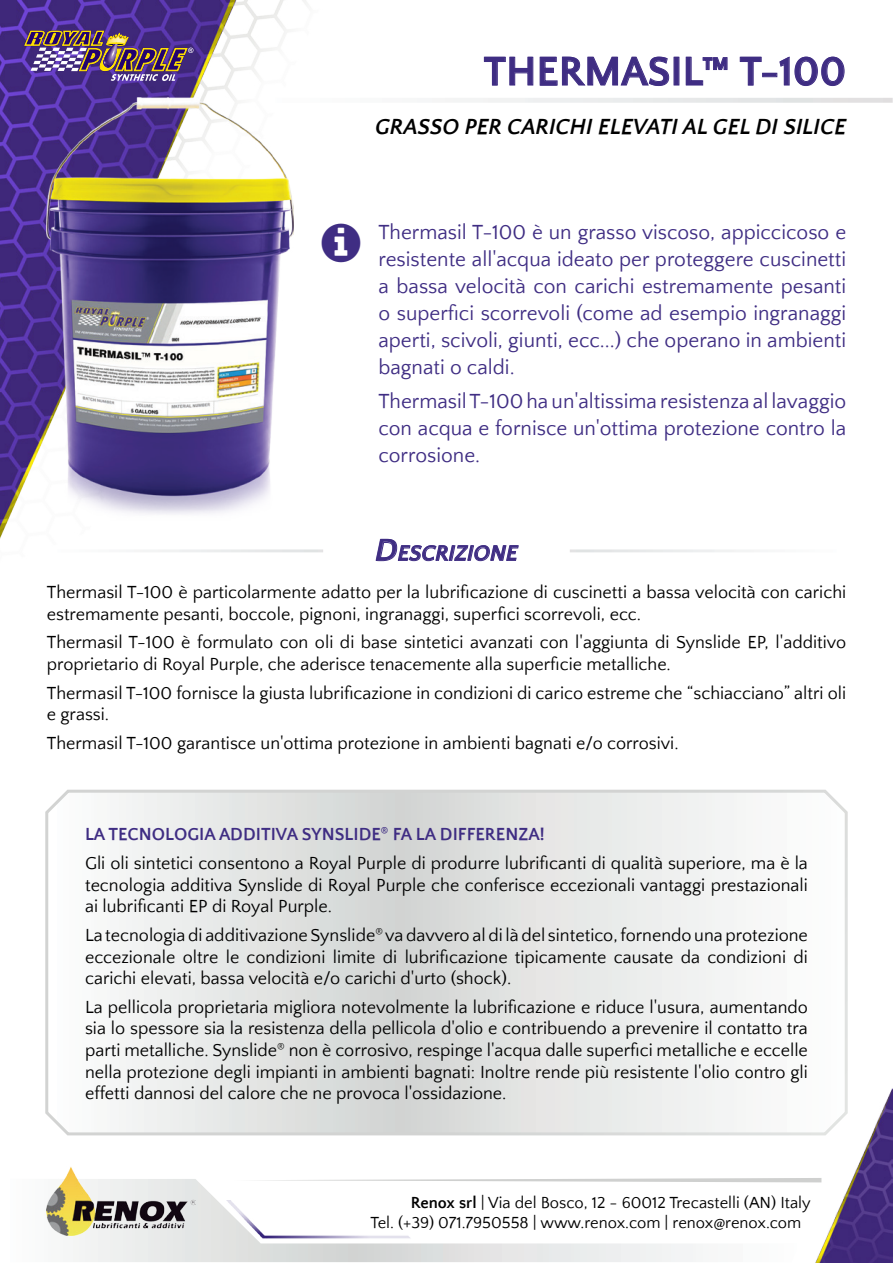
<style>
.page{position:relative;width:893px;height:1263px;background:#fff}
.page>*{position:absolute;margin:0;border:0;box-sizing:border-box;transform-origin:0 0}
.t1{font:700 42px "Quattrocento Sans";color:#3f2d83}
.t2{font:italic 700 22.5px "Quattrocento Sans";color:#000}
.t3{font:italic 700 22.05px "Quattrocento Sans";color:#3f2d83}
.t4{font:21px/27px "Quattrocento Sans";color:#3f2d83;text-align:justify}
.t5{font:18px/21.6px "Quattrocento Sans";color:#000}
.t6{font:16.5px/19.8px "Quattrocento Sans";color:#000}
.s1{font-size:31.5px}
.s2{font-weight:700;color:#3f2d83}
.s3{font-weight:700}
</style>
<div class="page">
<svg style="left:46px;top:1180px;width:753px;height:82px"></svg>
<svg style="left:235px;top:1178px;width:580px;height:4px"></svg>
<img style="left:47px;top:1166px;width:149px;height:70px">
<svg style="left:445px;top:98px;width:448px;height:5px"></svg>
<svg style="left:570px;top:549px;width:184px;height:3px"></svg>
<img style="left:0;top:0;width:323px;height:553px">
<svg style="left:376px;top:539px;width:143px;height:22px"></svg>
<svg style="left:23px;top:30px;width:170px;height:51px;background:#6e5578"></svg>
<img style="left:815px;top:1088px;width:78px;height:175px">
<img style="left:226px;top:1201px;width:188px;height:39px">
<img style="left:47px;top:98px;width:246px;height:422px">
<svg style="left:45px;top:789px;width:804px;height:348px"></svg>
<svg style="left:484px;top:57px;width:49px;height:28px"></svg>
<svg style="left:540px;top:57px;width:129px;height:29px"></svg>
<svg style="left:686px;top:57px;width:41px;height:28px"></svg>
<svg style="left:740px;top:57px;width:21px;height:28px"></svg>
<div style="left:762px;top:73px;width:15px;height:4px;border:1px solid #3f2d83"></div>
<svg style="left:780px;top:57px;width:64px;height:29px"></svg>
<svg style="left:322px;top:223px;width:1px;height:39px"></svg>
<h1 class="t1" style="left:484px;top:49px;width:364px">THERMASIL™ T-100</h1>
<p class="t2" style="left:375px;top:115px;width:473px">GRASSO PER CARICHI ELEVATI AL GEL DI SILICE</p>
<p class="t4" style="left:378px;top:219px;width:469px">Thermasil T-100 è un grasso viscoso, appiccicoso e resistente all'acqua ideato per proteggere cuscinetti a bassa velocità con carichi estremamente pesanti o superfici scorrevoli (come ad esempio ingranaggi aperti, scivoli, giunti, ecc...) che operano in ambienti bagnati o caldi.</p>
<p class="t4" style="left:378px;top:388px;width:469px">Thermasil T-100 ha un'altissima resistenza al lavaggio con acqua e fornisce un'ottima protezione contro la corrosione.</p>
<p class="t3" style="left:375px;top:542px;width:144px"><span class="s1">D</span>ESCRIZIONE</p>
<p class="t5" style="left:47px;top:582px;width:801px">Thermasil T-100 è particolarmente adatto per la lubrificazione di cuscinetti a bassa velocità con carichi estremamente pesanti, boccole, pignoni, ingranaggi, superfici scorrevoli, ecc.</p>
<p class="t5" style="left:47px;top:632px;width:801px">Thermasil T-100 è formulato con oli di base sintetici avanzati con l'aggiunta di Synslide EP, l'additivo proprietario di Royal Purple, che aderisce tenacemente alla superficie metalliche.</p>
<p class="t5" style="left:47px;top:682px;width:801px">Thermasil T-100 fornisce la giusta lubrificazione in condizioni di carico estreme che “schiacciano” altri oli e grassi.</p>
<p class="t5" style="left:47px;top:733px;width:633px">Thermasil T-100 garantisce un'ottima protezione in ambienti bagnati e/o corrosivi.</p>
<p class="t5" style="left:85px;top:821px;width:724px;line-height:28.7px"><span class="s2">LA TECNOLOGIA ADDITIVA SYNSLIDE</span><sup>®</sup> <span class="s2">FA LA DIFFERENZA!<br></span>Gli oli sintetici consentono a Royal Purple di produrre lubrificanti di qualità superiore, ma è la</p>
<p class="t5" style="left:85px;top:874px;width:724px">tecnologia additiva Synslide di Royal Purple che conferisce eccezionali vantaggi prestazionali ai lubrificanti EP di Royal Purple.</p>
<p class="t5" style="left:85px;top:925px;width:724px;text-align:justify">La tecnologia di additivazione Synslide<sup>®</sup> va davvero al di là del sintetico, fornendo una protezione eccezionale oltre le condizioni limite di lubrificazione tipicamente causate da condizioni di carichi elevati, bassa velocità e/o carichi d'urto (shock).</p>
<p class="t5" style="left:85px;top:997px;width:724px;text-align:justify">La pellicola proprietaria migliora notevolmente la lubrificazione e riduce l'usura, aumentando sia lo spessore sia la resistenza della pellicola d'olio e contribuendo a prevenire il contatto tra parti metalliche. Synslide<sup>®</sup> non è corrosivo, respinge l'acqua dalle superfici metalliche e eccelle nella protezione degli impianti in ambienti bagnati: Inoltre rende più resistente l'olio contro gli effetti dannosi del calore che ne provoca l'ossidazione.</p>
<p class="t6" style="left:370px;top:1193px;width:442px;text-indent:40px"><span class="s3">Renox srl</span> | Via del Bosco, 12 - 60012 Trecastelli (AN) Italy<br>Tel. (+39) 071.7950558 | www.renox.com | renox@renox.com</p>
</div>
